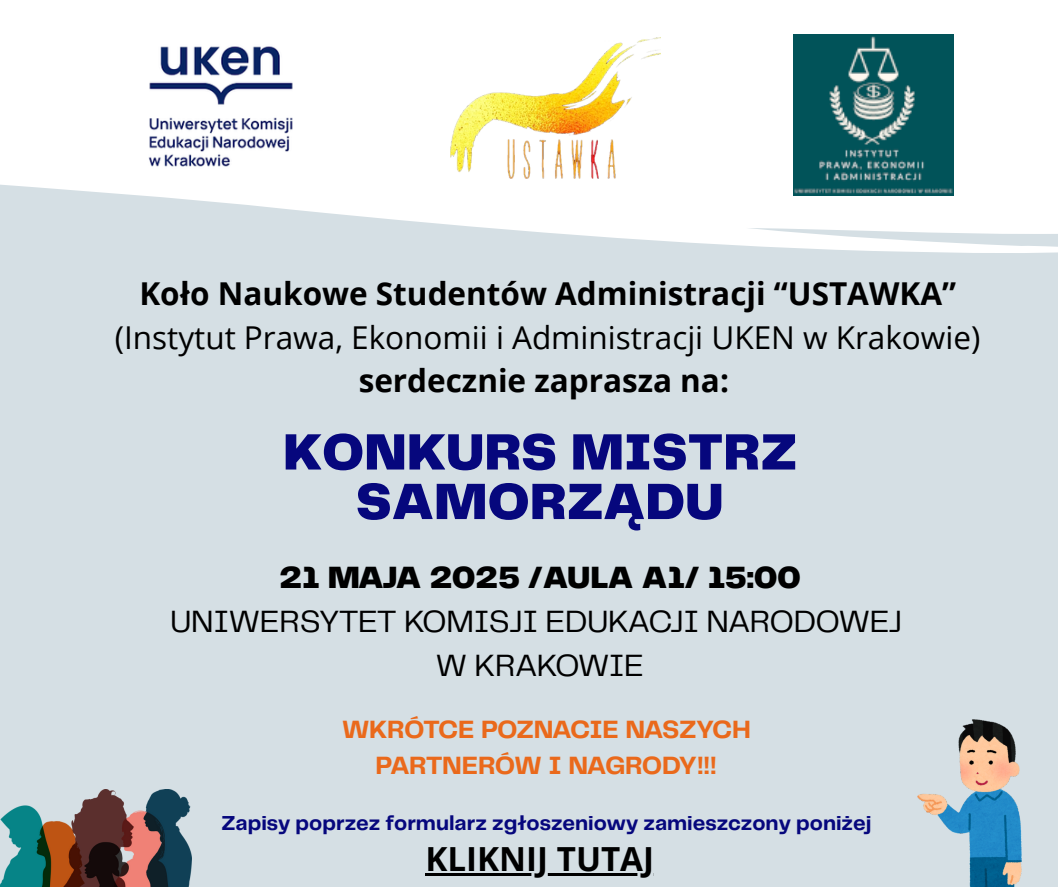
<style>
.page{position:relative;width:1058px;height:887px;background:#fff}
.page>*{position:absolute;margin:0;border:0;box-sizing:border-box;transform-origin:0 0}
.t1{font:900 52.95px/49.5px "Telegraf";color:#06077d;text-align:center}
.t2{font:700 33.15px "Open Sans";color:#000}
.t3{font:31.95px/43.8px "Telegraf";letter-spacing:-.02em;color:#000;text-align:center}
.t4{font:700 31.5px/43.8px "Open Sans";color:#000;text-align:center}
.t5{font:700 25.95px/36px "Telegraf";letter-spacing:-.03em;color:#ea691b;text-align:center}
.t6{font:700 21px "Telegraf";color:#06077d}
.s1{font-weight:400}
.s2{font-weight:900}
</style>
<div class="page">
<div style="left:0;top:0;width:1058px;height:886px;background:#d5dfe4"></div>
<svg style="left:0;top:0;width:1058px;height:253px;fill:#fff"></svg>
<img style="left:451px;top:35px;width:209px;height:144px">
<img style="left:793px;top:35px;width:161px;height:160px">
<img style="left:124px;top:19px;width:193px;height:175px">
<img style="left:0;top:789px;width:191px;height:97px">
<img style="left:917px;top:720px;width:104px;height:166px">
<hr style="left:425px;top:873px;width:229px;height:2px;background:#000">
<p class="t4" style="left:115px;top:270px;width:867px">Koło Naukowe Studentów Administracji “USTAWKA” <span class="s1">(Instytut Prawa, Ekonomii i Administracji UKEN w Krakowie) </span>serdecznie zaprasza na:</p>
<p class="t1" style="left:283px;top:430px;width:515px">KONKURS MISTRZ<br>SAMORZĄDU</p>
<p class="t3" style="left:170px;top:557px;width:733px"><span class="s2">21 MAJA 2025 /AULA A1/ 15:00<br></span>UNIWERSYTET KOMISJI EDUKACJI NARODOWEJ<br>W KRAKOWIE</p>
<h1 class="t5" style="left:342px;top:713px;width:410px">WKRÓTCE POZNACIE NASZYCH<br>PARTNERÓW I NAGRODY!!!</h1>
<p class="t6" style="left:221px;top:814px;width:651px">Zapisy poprzez formularz zgłoszeniowy zamieszczony poniżej</p>
<h4 class="t2" style="left:425px;top:835px;width:230px">KLIKNIJ TUTAJ</h4>
</div>
